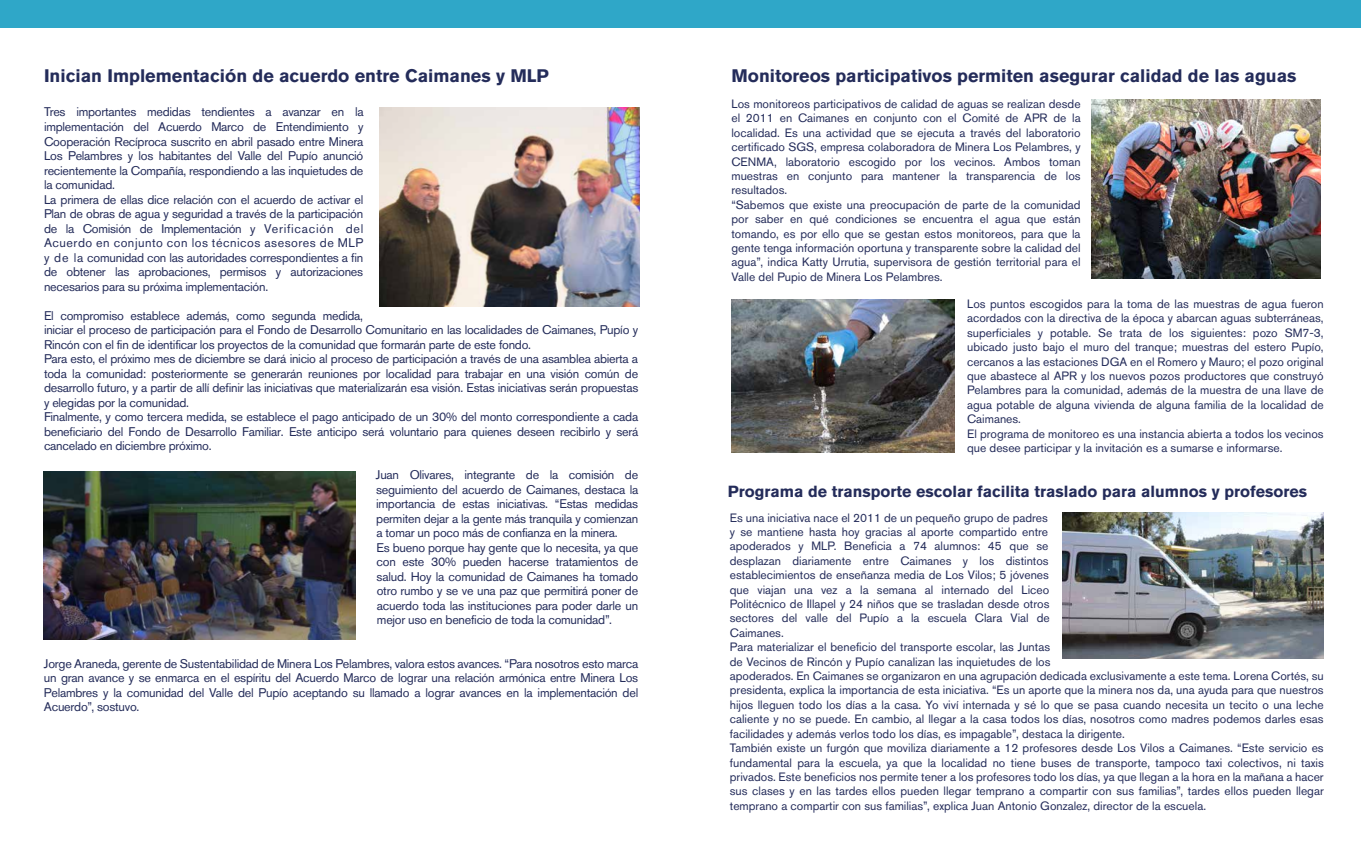
<style>
.page{position:relative;width:1361px;height:851px;background:#fff}
.page>*{position:absolute;margin:0;border:0;box-sizing:border-box;transform-origin:0 0}
.t1{font:700 18px "Akzidenz Grotesk BQ";color:#242c5a}
.t2{font:700 16px "Akzidenz Grotesk BQ";color:#242c5a}
.t3{font:12.5px/14.5px "Akzidenz Grotesk BQ";letter-spacing:-.02em;color:#242c5a}
.t4{font:12px/14.4px "Akzidenz Grotesk BQ";color:#242c5a}
</style>
<div class="page">
<div style="left:1px;top:0;width:1360px;height:27px;background:#2fa7c8"></div>
<img style="left:43px;top:471px;width:313px;height:169px">
<img style="left:380px;top:108px;width:259px;height:198px">
<img style="left:731px;top:299px;width:223px;height:153px">
<img style="left:1091px;top:100px;width:229px;height:179px">
<img style="left:1062px;top:513px;width:261px;height:145px">
<h1 class="t1" style="left:44px;top:65px;width:506px">Inician Implementación de acuerdo entre Caimanes y MLP</h1>
<h1 class="t1" style="left:731px;top:65px;width:566px">Monitoreos participativos permiten asegurar calidad de las aguas</h1>
<p class="t4" style="left:731px;top:96px;width:351px">Los monitoreos participativos de calidad de aguas se realizan desde el 2011 en Caimanes en conjunto con el Comité de APR de la localidad. Es una actividad que se ejecuta a través del laboratorio certificado SGS, empresa colaboradora de Minera Los Pelambres, y CENMA, laboratorio escogido por los vecinos. Ambos toman muestras en conjunto para mantener la transparencia de los resultados.<br>“Sabemos que existe una preocupación de parte de la comunidad por saber en qué condiciones se encuentra el agua que están tomando, es por ello que se gestan estos monitoreos, para que la gente tenga información oportuna y transparente sobre la calidad del agua”, indica Katty Urrutia, supervisora de gestión territorial para el Valle del Pupio de Minera Los Pelambres.</p>
<p class="t4" style="left:967px;top:296px;width:358px">Los puntos escogidos para la toma de las muestras de agua fueron acordados con la directiva de la época y abarcan aguas subterráneas, superficiales y potable. Se trata de los siguientes: pozo SM7-3, ubicado justo bajo el muro del tranque; muestras del estero Pupío, cercanos a las estaciones DGA en el Romero y Mauro; el pozo original que abastece al APR y los nuevos pozos productores que construyó Pelambres para la comunidad, además de la muestra de una llave de agua potable de alguna vivienda de alguna familia de la localidad de Caimanes.<br>El programa de monitoreo es una instancia abierta a todos los vecinos que desee participar y la invitación es a sumarse e informarse.</p>
<p class="t3" style="left:44px;top:105px;width:321px">Tres importantes medidas tendientes a avanzar en la implementación del Acuerdo Marco de Entendimiento y Cooperación Recíproca suscrito en abril pasado entre Minera Los Pelambres y los habitantes del Valle del Pupío anunció recientemente la Compañía, respondiendo a las inquietudes de la comunidad.<br>La primera de ellas dice relación con el acuerdo de activar el Plan de obras de agua y seguridad a través de la participación de la Comisión de Implementación y Verificación del Acuerdo en conjunto con los técnicos asesores de MLP y de la comunidad con las autoridades correspondientes a fin de obtener las aprobaciones, permisos y autorizaciones necesarios para su próxima implementación.</p>
<p class="t3" style="left:44px;top:308px;width:596px">El compromiso establece además, como segunda medida,<br>iniciar el proceso de participación para el Fondo de Desarrollo Comunitario en las localidades de Caimanes, Pupío y Rincón con el fin de identificar los proyectos de la comunidad que formarán parte de este fondo.<br>Para esto, el próximo mes de diciembre se dará inicio al proceso de participación a través de una asamblea abierta a toda la comunidad: posteriormente se generarán reuniones por localidad para trabajar en una visión común de desarrollo futuro, y a partir de allí definir las iniciativas que materializarán esa visión. Estas iniciativas serán propuestas y elegidas por la comunidad.<br>Finalmente, y como tercera medida, se establece el pago anticipado de un 30% del monto correspondiente a cada beneficiario del Fondo de Desarrollo Familiar. Este anticipo será voluntario para quienes deseen recibirlo y será cancelado en diciembre próximo.</p>
<p class="t3" style="left:376px;top:467px;width:264px">Juan Olivares, integrante de la comisión de seguimiento del acuerdo de Caimanes, destaca la importancia de estas iniciativas. “Estas medidas permiten dejar a la gente más tranquila y comienzan a tomar un poco más de confianza en la minera.<br>Es bueno porque hay gente que lo necesita, ya que con este 30% pueden hacerse tratamientos de salud. Hoy la comunidad de Caimanes ha tomado otro rumbo y se ve una paz que permitirá poner de acuerdo toda las instituciones para poder darle un mejor uso en beneficio de toda la comunidad”.</p>
<p class="t3" style="left:44px;top:656px;width:596px;text-align:justify">Jorge Araneda, gerente de Sustentabilidad de Minera Los Pelambres, valora estos avances. “Para nosotros esto marca un gran avance y se enmarca en el espíritu del Acuerdo Marco de lograr una relación armónica entre Minera Los Pelambres y la comunidad del Valle del Pupío aceptando su llamado a lograr avances en la implementación del Acuerdo”, sostuvo.</p>
<h2 class="t2" style="left:728px;top:482px;width:581px">Programa de transporte escolar facilita traslado para alumnos y profesores</h2>
<p class="t4" style="left:730px;top:510px;width:595px">Es una iniciativa nace el 2011 de un pequeño grupo de padres<br>y se mantiene hasta hoy gracias al aporte compartido entre<br>apoderados y MLP. Beneficia a 74 alumnos: 45 que se<br>desplazan diariamente entre Caimanes y los distintos<br>establecimientos de enseñanza media de Los Vilos; 5 jóvenes<br>que viajan una vez a la semana al internado del Liceo<br>Politécnico de Illapel y 24 niños que se trasladan desde otros<br>sectores del valle del Pupío a la escuela Clara Vial de<br>Caimanes.<br>Para materializar el beneficio del transporte escolar, las Juntas<br>de Vecinos de Rincón y Pupío canalizan las inquietudes de los<br>apoderados. En Caimanes se organizaron en una agrupación dedicada exclusivamente a este tema. Lorena Cortés, su presidenta, explica la importancia de esta iniciativa. “Es un aporte que la minera nos da, una ayuda para que nuestros hijos lleguen todo los días a la casa. Yo viví internada y sé lo que se pasa cuando necesita un tecito o una leche caliente y no se puede. En cambio, al llegar a la casa todos los días, nosotros como madres podemos darles esas facilidades y además verlos todo los días, es impagable”, destaca la dirigente.<br>También existe un furgón que moviliza diariamente a 12 profesores desde Los Vilos a Caimanes. “Este servicio es fundamental para la escuela, ya que la localidad no tiene buses de transporte, tampoco taxi colectivos, ni taxis privados. Este beneficios nos permite tener a los profesores todo los días, ya que llegan a la hora en la mañana a hacer sus clases y en las tardes ellos pueden llegar temprano a compartir con sus familias”, tardes ellos pueden llegar temprano a compartir con sus familias”, explica Juan Antonio Gonzalez, director de la escuela.</p>
</div>
